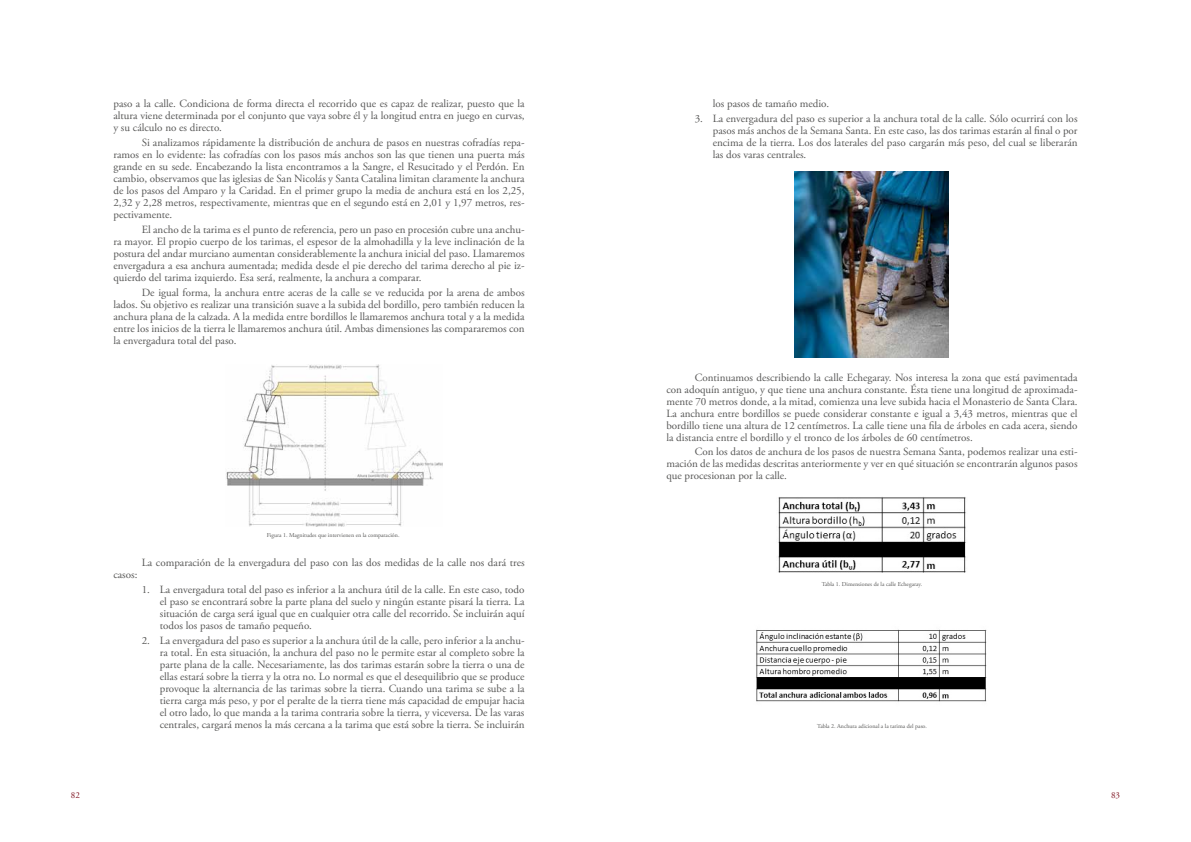
<style>
.page{position:relative;width:1191px;height:842px;background:#fff}
.page>*{position:absolute;margin:0;border:0;box-sizing:border-box;transform-origin:0 0}
.t1{font:11px/12px "Adobe Garamond Pro";color:#575756;text-align:justify}
.t2{font:9px "Adobe Garamond Pro";color:#801623}
.t3{font:6px "Adobe Garamond Pro";color:#575756}
</style>
<div class="page">
<img style="left:226px;top:365px;width:216px;height:161px">
<img style="left:778px;top:497px;width:188px;height:76px">
<img style="left:756px;top:629px;width:231px;height:73px">
<img style="left:794px;top:171px;width:154px;height:186px">
<p class="t1" style="left:113px;top:98px;width:413px">paso a la calle. Condiciona de forma directa el recorrido que es capaz de realizar, puesto que la altura viene determinada por el conjunto que vaya sobre él y la longitud entra en juego en curvas, y su cálculo no es directo.</p>
<p class="t1" style="left:113px;top:137px;width:413px;text-indent:28px">Si analizamos rápidamente la distribución de anchura de pasos en nuestras cofradías repa&shy;ramos en lo evidente: las cofradías con los pasos más anchos son las que tienen una puerta más grande en su sede. Encabezando la lista encontramos a la Sangre, el Resucitado y el Perdón. En cambio, observamos que las iglesias de San Nicolás y Santa Catalina limitan claramente la anchura de los pasos del Amparo y la Caridad. En el primer grupo la media de anchura está en los 2,25, 2,32 y 2,28 metros, respectivamente, mientras que en el segundo está en 2,01 y 1,97 metros, res&shy;pectivamente.</p>
<p class="t1" style="left:113px;top:224px;width:413px;text-indent:28px">El ancho de la tarima es el punto de referencia, pero un paso en procesión cubre una anchu&shy;ra mayor. El propio cuerpo de los tarimas, el espesor de la almohadilla y la leve inclinación de la postura del andar murciano aumentan considerablemente la anchura inicial del paso. Llamaremos envergadura a esa anchura aumentada; medida desde el pie derecho del tarima derecho al pie iz&shy;quierdo del tarima izquierdo. Esa será, realmente, la anchura a comparar.</p>
<p class="t1" style="left:113px;top:287px;width:413px;text-indent:28px">De igual forma, la anchura entre aceras de la calle se ve reducida por la arena de ambos lados. Su objetivo es realizar una transición suave a la subida del bordillo, pero también reducen la anchura plana de la calzada. A la medida entre bordillos le llamaremos anchura total y a la medida entre los inicios de la tierra le llamaremos anchura útil. Ambas dimensiones las compararemos con la envergadura total del paso.</p>
<p class="t3" style="left:267px;top:531px;width:134px">Figura 1. Magnitudes que intervienen en la comparación.</p>
<p class="t1" style="left:142px;top:557px;width:384px">La comparación de la envergadura del paso con las dos medidas de la calle nos dará tres</p>
<p class="t1" style="left:113px;top:569px;width:26px">casos:</p>
<p class="t1" style="left:160px;top:584px;width:366px;text-indent:-18px">1. La envergadura total del paso es inferior a la anchura útil de la calle. En este caso, todo el paso se encontrará sobre la parte plana del suelo y ningún estante pisará la tierra. La situación de carga será igual que en cualquier otra calle del recorrido. Se incluirán aquí todos los pasos de tamaño pequeño.</p>
<p class="t1" style="left:160px;top:635px;width:366px;text-indent:-18px">2. La envergadura del paso es superior a la anchura útil de la calle, pero inferior a la anchu&shy;ra total. En esta situación, la anchura del paso no le permite estar al completo sobre la parte plana de la calle. Necesariamente, las dos tarimas estarán sobre la tierra o una de ellas estará sobre la tierra y la otra no. Lo normal es que el desequilibrio que se produce provoque la alternancia de las tarimas sobre la tierra. Cuando una tarima se sube a la tierra carga más peso, y por el peralte de la tierra tiene más capacidad de empujar hacia el otro lado, lo que manda a la tarima contraria sobre la tierra, y viceversa. De las varas centrales, cargará menos la más cercana a la tarima que está sobre la tierra. Se incluirán</p>
<p class="t1" style="left:712px;top:98px;width:118px">los pasos de tamaño medio.</p>
<p class="t1" style="left:712px;top:113px;width:366px;text-indent:-18px">3. La envergadura del paso es superior a la anchura total de la calle. Sólo ocurrirá con los pasos más anchos de la Semana Santa. En este caso, las dos tarimas estarán al final o por encima de la tierra. Los dos laterales del paso cargarán más peso, del cual se liberarán las dos varas centrales.</p>
<p class="t1" style="left:666px;top:371px;width:413px;text-indent:28px">Continuamos describiendo la calle Echegaray. Nos interesa la zona que está pavimentada con adoquín antiguo, y que tiene una anchura constante. Ésta tiene una longitud de aproximada&shy;mente 70 metros donde, a la mitad, comienza una leve subida hacia el Monasterio de Santa Clara.<br>La anchura entre bordillos se puede considerar constante e igual a 3,43 metros, mientras que el bordillo tiene una altura de 12 centímetros. La calle tiene una fila de árboles en cada acera, siendo la distancia entre el bordillo y el tronco de los árboles de 60 centímetros.</p>
<p class="t1" style="left:666px;top:446px;width:413px;text-indent:28px">Con los datos de anchura de los pasos de nuestra Semana Santa, podemos realizar una esti&shy;mación de las medidas descritas anteriormente y ver en qué situación se encontrarán algunos pasos que procesionan por la calle.</p>
<p class="t3" style="left:821px;top:581px;width:102px">Tabla 1. Dimensiones de la calle Echegaray.</p>
<p class="t3" style="left:817px;top:722px;width:111px">Tabla 2. Anchura adicional a la tarima del paso.</p>
<p class="t2" style="left:71px;top:789px;width:10px">82</p>
<p class="t2" style="left:1111px;top:789px;width:10px">83</p>
</div>
